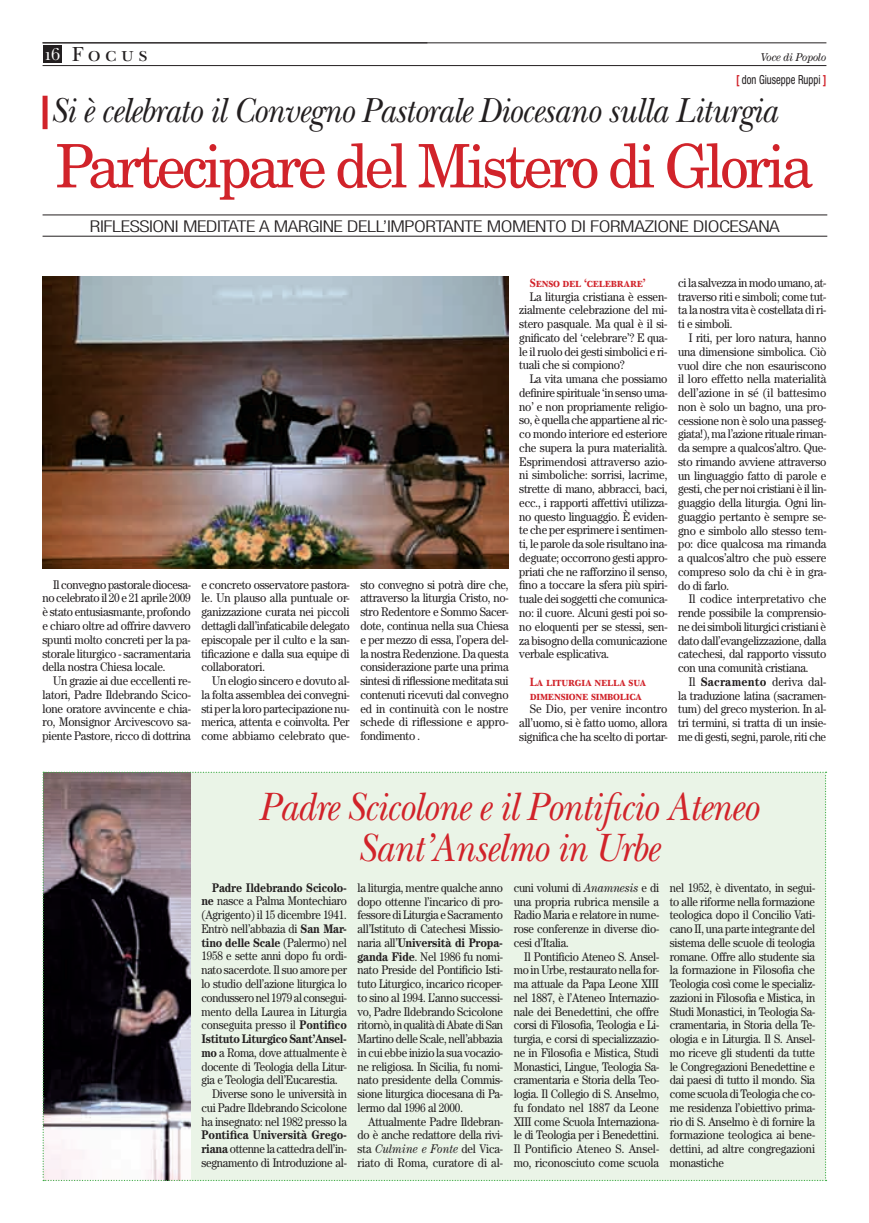
<style>
.page{position:relative;width:869px;height:1223px;background:#fff}
.page>*{position:absolute;margin:0;border:0;box-sizing:border-box;transform-origin:0 0}
.t1{font:60px "New Century Schlbk";letter-spacing:-.06em;color:#d1232a;scale:.95 1}
.t2{font:italic 41.25px/41.2px "New Baskerville";letter-spacing:-.02em;color:#d1232a;text-align:center;scale:.9 1}
.t3{font:italic 36.25px "New Baskerville";letter-spacing:-.02em;color:#231f20;scale:.9 1}
.t4{font:21.25px "New Baskerville SC";letter-spacing:.2em;color:#231f20}
.t5{font:17.5px "New Baskerville SC";color:#fff;scale:.95 1}
.t6{font:300 condensed 16.25px "Helvetica Neue";letter-spacing:-.02em;color:#231f20;scale:1.3 1}
.t7{font:12.5px/13.8px "Century";letter-spacing:-.02em;color:#231f20;text-align:justify;scale:.9 1}
.t8{font:12.5px/13.8px "Century";letter-spacing:-.02em;color:#231f20;text-align:justify;scale:.89 1}
.t9{font:12.5px "Century";letter-spacing:-.02em;color:#231f20;scale:.88 1}
.t10{font:700 12.5px "Century";letter-spacing:-.02em;color:#231f20;scale:.88 1}
.t11{font:12.5px/13.8px "New Baskerville Bold SC";letter-spacing:-.02em;color:#d1232a;scale:.9 1}
.t12{font:condensed 12.5px "Helvetica Neue";color:#231f20;scale:.85 1}
.t13{font:italic 11.25px "Century";letter-spacing:-.02em;color:#231f20;scale:.95 1}
.s1{font-weight:700;color:#d1232a}
.s2{font-weight:700}
.s3{font-weight:400}
.s4{font-style:italic}
</style>
<div class="page">
<hr style="left:43px;top:43px;width:783px;height:1px;background:#231f20">
<hr style="left:43px;top:65px;width:783px;height:1px;background:#231f20">
<div style="left:43px;top:46px;width:19px;height:17px;background:#231f20"></div>
<hr style="left:43px;top:215px;width:783px;height:1px;background:#231f20">
<hr style="left:43px;top:236px;width:783px;height:1px;background:#231f20">
<svg style="left:43px;top:771px;width:783px;height:410px;background:#d0d7cd"></svg>
<div style="left:43px;top:96px;width:5px;height:33px;background:#d1232a"></div>
<img style="left:42px;top:276px;width:466px;height:292px">
<h3 class="t4" style="left:72px;top:42px;width:77px">Focus</h3>
<h3 class="t5" style="left:44px;top:44px;width:19px">16</h3>
<p class="t13" style="left:760px;top:51px;width:70px">Voce di Popolo</p>
<p class="t12" style="left:735px;top:72px;width:108px"><span class="s1">[</span> don Giuseppe Ruppi <span class="s1">]</span></p>
<h3 class="t3" style="left:51px;top:89px;width:808px">Si è celebrato il Convegno Pastorale Diocesano sulla Liturgia</h3>
<h1 class="t1" style="left:55px;top:129px;width:799px">Partecipare del Mistero di Gloria</h1>
<h3 class="t6" style="left:90px;top:217px;width:532px">RIFLESSIONI MEDITATE A MARGINE DELL’IMPORTANTE MOMENTO DI FORMAZIONE DIOCESANA</h3>
<p class="t7" style="left:43px;top:577px;width:166px;text-indent:11px">Il convegno pastorale diocesa&shy;no celebrato il 20 e 21 aprile 2009 è stato entusiasmante, profondo e chiaro oltre ad offrire davvero spunti molto concreti per la pa&shy;storale liturgico - sacramentaria della nostra Chiesa locale.</p>
<p class="t7" style="left:43px;top:673px;width:166px;text-indent:11px">Un grazie ai due eccellenti re&shy;latori, Padre Ildebrando Scico&shy;lone oratore avvincente e chia&shy;ro, Monsignor Arcivescovo sa&shy;piente Pastore, ricco di dottrina</p>
<p class="t7" style="left:201px;top:577px;width:166px">e concreto osservatore pastora&shy;le. Un plauso alla puntuale or&shy;ganizzazione curata nei piccoli dettagli dall’infaticabile delegato episcopale per il culto e la san&shy;tificazione e dalla sua equipe di collaboratori.</p>
<p class="t7" style="left:201px;top:673px;width:166px;text-indent:11px">Un elogio sincero e dovuto al&shy;la folta assemblea dei convegni&shy;sti per la loro partecipazione nu&shy;merica, attenta e coinvolta. Per come abbiamo celebrato que-</p>
<p class="t7" style="left:360px;top:577px;width:166px">sto convegno si potrà dire che, attraverso la liturgia Cristo, no&shy;stro Redentore e Sommo Sacer&shy;dote, continua nella sua Chiesa e per mezzo di essa, l’opera del&shy;la nostra Redenzione. Da questa considerazione parte una prima sintesi di riflessione meditata sui contenuti ricevuti dal convegno ed in continuità con le nostre schede di riflessione e appro&shy;fondimento .</p>
<p class="t11" style="left:529px;top:276px;width:130px">Senso del ‘celebrare’</p>
<p class="t7" style="left:519px;top:289px;width:166px;text-indent:11px">La liturgia cristiana è essen&shy;zialmente celebrazione del mi&shy;stero pasquale. Ma qual è il si&shy;gnificato del ‘celebrare’? E qua&shy;le il ruolo dei gesti simbolici e ri&shy;tuali che si compiono?</p>
<p class="t7" style="left:519px;top:372px;width:166px;text-indent:11px">La vita umana che possiamo definire spirituale ‘in senso uma&shy;no’ e non propriamente religio&shy;so, è quella che appartiene al ric&shy;co mondo interiore ed esteriore che supera la pura materialità.<br>Esprimendosi attraverso azio&shy;ni simboliche: sorrisi, lacrime, strette di mano, abbracci, baci, ecc., i rapporti affettivi utilizza&shy;no questo linguaggio. È eviden&shy;te che per esprimere i sentimen&shy;ti, le parole da sole risultano ina&shy;deguate; occorrono gesti appro&shy;priati che ne rafforzino il senso, fino a toccare la sfera più spiri&shy;tuale dei soggetti che comunica&shy;no: il cuore. Alcuni gesti poi so&shy;no eloquenti per se stessi, sen&shy;za bisogno della comunicazione verbale esplicativa.</p>
<p class="t11" style="left:529px;top:675px;width:131px">La liturgia nella sua dimensione simbolica</p>
<p class="t7" style="left:519px;top:702px;width:166px;text-indent:11px">Se Dio, per venire incontro all’uomo, si è fatto uomo, allora significa che ha scelto di portar-</p>
<p class="t7" style="left:677px;top:275px;width:166px">ci la salvezza in modo umano, at&shy;traverso riti e simboli; come tut&shy;ta la nostra vita è costellata di ri&shy;ti e simboli.</p>
<p class="t7" style="left:677px;top:330px;width:166px;text-indent:11px">I riti, per loro natura, hanno una dimensione simbolica. Ciò vuol dire che non esauriscono il loro effetto nella materialità dell’azione in sé (il battesimo non è solo un bagno, una pro&shy;cessione non è solo una passeg&shy;giata!), ma l’azione rituale riman&shy;da sempre a qualcos’altro. Que&shy;sto rimando avviene attraverso un linguaggio fatto di parole e gesti, che per noi cristiani è il lin&shy;guaggio della liturgia. Ogni lin&shy;guaggio pertanto è sempre se&shy;gno e simbolo allo stesso tem&shy;po: dice qualcosa ma rimanda a qualcos’altro che può essere compreso solo da chi è in gra&shy;do di farlo.</p>
<p class="t7" style="left:677px;top:592px;width:166px;text-indent:11px">Il codice interpretativo che rende possibile la comprensio&shy;ne dei simboli liturgici cristiani è dato dall’evangelizzazione, dalla catechesi, dal rapporto vissuto con una comunità cristiana.</p>
<p class="t7" style="left:677px;top:674px;width:166px;text-indent:11px">Il <span class="s2">Sacramento</span> deriva dal&shy;la traduzione latina (sacramen&shy;tum) del greco mysterion. In al&shy;tri termini, si tratta di un insie&shy;me di gesti, segni, parole, riti che</p>
<h2 class="t2" style="left:258px;top:786px;width:556px">Padre Scicolone e il Pontificio Ateneo<br>Sant’Anselmo in Urbe</h2>
<p class="t10" style="left:212px;top:880px;width:154px">Padre Ildebrando Scicolo-</p>
<p class="t9" style="left:201px;top:893px;width:167px"><span class="s2">ne</span> nasce a Palma Montechiaro</p>
<p class="t9" style="left:201px;top:907px;width:167px">(Agrigento) il 15 dicembre 1941.</p>
<p class="t9" style="left:201px;top:921px;width:167px">Entrò nell’abbazia di <span class="s2">San Mar-</span></p>
<p class="t10" style="left:201px;top:935px;width:167px">tino delle Scale <span class="s3">(Palermo) nel</span></p>
<p class="t9" style="left:201px;top:948px;width:167px">1958 e sette anni dopo fu ordi-</p>
<p class="t9" style="left:201px;top:962px;width:167px">nato sacerdote. Il suo amore per</p>
<p class="t9" style="left:201px;top:976px;width:167px">lo studio dell’azione liturgica lo</p>
<p class="t9" style="left:201px;top:990px;width:167px">condussero nel 1979 al consegui-</p>
<p class="t9" style="left:201px;top:1003px;width:167px">mento della Laurea in Liturgia</p>
<p class="t9" style="left:201px;top:1017px;width:167px">conseguita presso il <span class="s2">Pontifico</span></p>
<p class="t10" style="left:201px;top:1031px;width:167px">Istituto Liturgico Sant’Ansel-</p>
<p class="t9" style="left:201px;top:1045px;width:167px"><span class="s2">mo</span> a Roma, dove attualmente è</p>
<p class="t9" style="left:201px;top:1058px;width:167px">docente di Teologia della Litur-</p>
<p class="t9" style="left:201px;top:1072px;width:156px">gia e Teologia dell’Eucarestia.</p>
<p class="t8" style="left:212px;top:1086px;width:153px">Diverse sono le università in</p>
<p class="t8" style="left:201px;top:1100px;width:165px">cui Padre Ildebrando Scicolone</p>
<p class="t8" style="left:201px;top:1114px;width:165px">ha insegnato: nel 1982 presso la</p>
<p class="t8" style="left:201px;top:1127px;width:165px"><span class="s2">Pontifica Università Grego&shy;riana</span> ottenne la cattedra dell’in&shy;segnamento di Introduzione al-</p>
<p class="t8" style="left:669px;top:880px;width:165px">nel 1952, è diventato, in segui&shy;to alle riforme nella formazione teologica dopo il Concilio Vati&shy;cano II, una parte integrante del sistema delle scuole di teologia romane. Offre allo studente sia la formazione in Filosofia che Teologia così come le specializ&shy;zazioni in Filosofia e Mistica, in Studi Monastici, in Teologia Sa&shy;cramentaria, in Storia della Te&shy;ologia e in Liturgia. Il S. Ansel&shy;mo riceve gli studenti da tutte le Congregazioni Benedettine e dai paesi di tutto il mondo. Sia come scuola di Teologia che co&shy;me residenza l’obiettivo prima&shy;rio di S. Anselmo è di fornire la formazione teologica ai bene&shy;dettini, ad altre congregazioni monastiche</p>
<p class="t8" style="left:357px;top:880px;width:165px">la liturgia, mentre qualche anno dopo ottenne l’incarico di pro&shy;fessore di Liturgia e Sacramento all’Istituto di Catechesi Missio&shy;naria all’<span class="s2">Università di Propa&shy;ganda Fide</span>. Nel 1986 fu nomi&shy;nato Preside del Pontificio Isti&shy;tuto Liturgico, incarico ricoper&shy;to sino al 1994. L’anno successi&shy;vo, Padre Ildebrando Scicolone ritornò, in qualità di Abate di San Martino delle Scale, nell’abbazia in cui ebbe inizio la sua vocazio&shy;ne religiosa. In Sicilia, fu nomi&shy;nato presidente della Commis&shy;sione liturgica diocesana di Pa&shy;lermo dal 1996 al 2000.</p>
<p class="t8" style="left:357px;top:1114px;width:165px;text-indent:11px">Attualmente Padre Ildebran&shy;do è anche redattore della rivi&shy;sta <span class="s4">Culmine e Fonte</span> del Vica&shy;riato di Roma, curatore di al-</p>
<p class="t8" style="left:513px;top:880px;width:165px">cuni volumi di <span class="s4">Anamnesis</span> e di una propria rubrica mensile a Radio Maria e relatore in nume&shy;rose conferenze in diverse dio&shy;cesi d’Italia.</p>
<p class="t8" style="left:513px;top:949px;width:165px;text-indent:11px">Il Pontificio Ateneo S. Ansel&shy;mo in Urbe, restaurato nella for&shy;ma attuale da Papa Leone XIII nel 1887, è l’Ateneo Internazio&shy;nale dei Benedettini, che offre corsi di Filosofia, Teologia e Li&shy;turgia, e corsi di specializzazio&shy;ne in Filosofia e Mistica, Studi Monastici, Lingue, Teologia Sa&shy;cramentaria e Storia della Teo&shy;logia. Il Collegio di S. Anselmo, fu fondato nel 1887 da Leone XIII come Scuola Internaziona&shy;le di Teologia per i Benedettini.<br>Il Pontificio Ateneo S. Ansel&shy;mo, riconosciuto come scuola</p>
</div>
